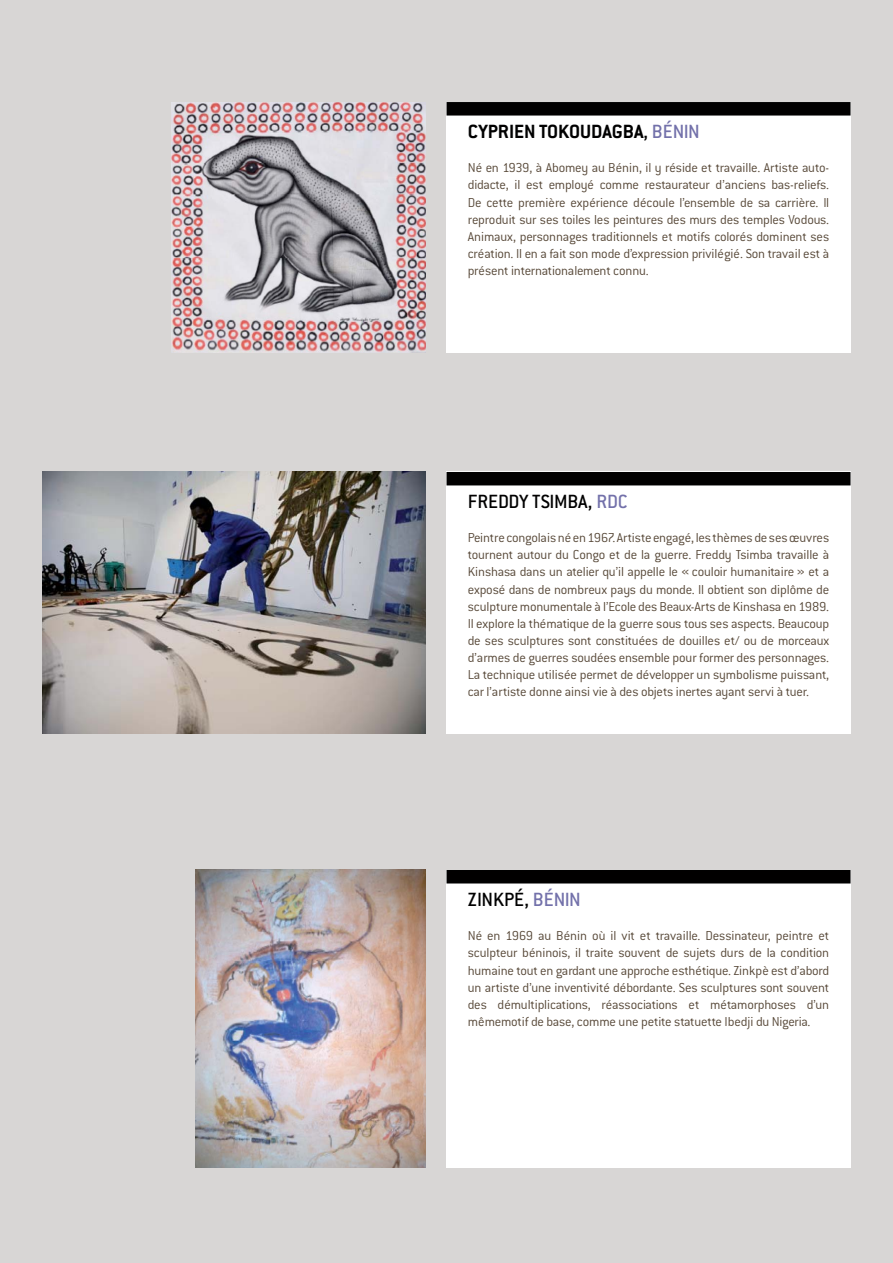
<style>
.page{position:relative;width:893px;height:1263px;background:#d8d6d5}
.page>*{position:absolute;margin:0;border:0;box-sizing:border-box;transform-origin:0 0}
.t1{font:500 21px "Conduit ITC";color:#010000}
.t2{font:700 21px "Conduit ITC";color:#010000}
.t3{font:300 14.25px/17.1px "Conduit ITC";letter-spacing:-.015em;color:#584939;text-align:justify}
.s1{font-weight:500}
.s2{font-weight:500;color:#7371aa}
.s3{color:#7371aa}
</style>
<div class="page">
<div style="left:446px;top:102px;width:404px;height:250px;background:#fff"></div>
<img style="left:171px;top:102px;width:254px;height:250px">
<div style="left:446px;top:102px;width:404px;height:14px;background:#010000"></div>
<img style="left:43px;top:472px;width:382px;height:262px">
<div style="left:446px;top:472px;width:404px;height:262px;background:#fff"></div>
<div style="left:446px;top:472px;width:404px;height:13px;background:#010000"></div>
<img style="left:196px;top:870px;width:229px;height:298px">
<div style="left:446px;top:870px;width:404px;height:298px;background:#fff"></div>
<div style="left:446px;top:870px;width:404px;height:14px;background:#010000"></div>
<h1 class="t2" style="left:468px;top:123px;width:234px">CYPRIEN TOKOUDAGBA<span class="s1">,</span> <span class="s2">BÉNIN</span></h1>
<p class="t3" style="left:468px;top:160px;width:363px">Né en 1939, à Abomey au Bénin, il y réside et travaille. Artiste auto&shy;didacte, il est employé comme restaurateur d’anciens bas-reliefs.<br>De cette première expérience découle l’ensemble de sa carrière. Il reproduit sur ses toiles les peintures des murs des temples Vodous.<br>Animaux, personnages traditionnels et motifs colorés dominent ses création. Il en a fait son mode d’expression privilégié. Son travail est à présent internationalement connu.</p>
<h1 class="t1" style="left:468px;top:493px;width:161px">FREDDY TSIMBA, <span class="s3">RDC</span></h1>
<p class="t3" style="left:468px;top:530px;width:363px">Peintre congolais né en 1967. Artiste engagé, les thèmes de ses œuvres tournent autour du Congo et de la guerre. Freddy Tsimba travaille à Kinshasa dans un atelier qu’il appelle le « couloir humanitaire » et a exposé dans de nombreux pays du monde. Il obtient son diplôme de sculpture monumentale à l’Ecole des Beaux-Arts de Kinshasa en 1989.<br>Il explore la thématique de la guerre sous tous ses aspects. Beaucoup de ses sculptures sont constituées de douilles et/ ou de morceaux d’armes de guerres soudées ensemble pour former des personnages.<br>La technique utilisée permet de développer un symbolisme puissant, car l’artiste donne ainsi vie à des objets inertes ayant servi à tuer.</p>
<h1 class="t1" style="left:468px;top:891px;width:114px">ZINKPÉ, <span class="s3">BÉNIN</span></h1>
<p class="t3" style="left:468px;top:928px;width:363px">Né en 1969 au Bénin où il vit et travaille. Dessinateur, peintre et sculpteur béninois, il traite souvent de sujets durs de la condition humaine tout en gardant une approche esthétique. Zinkpè est d’abord un artiste d’une inventivité débordante. Ses sculptures sont souvent des démultiplications, réassociations et métamorphoses d’un mêmemotif de base, comme une petite statuette Ibedji du Nigeria.</p>
</div>
